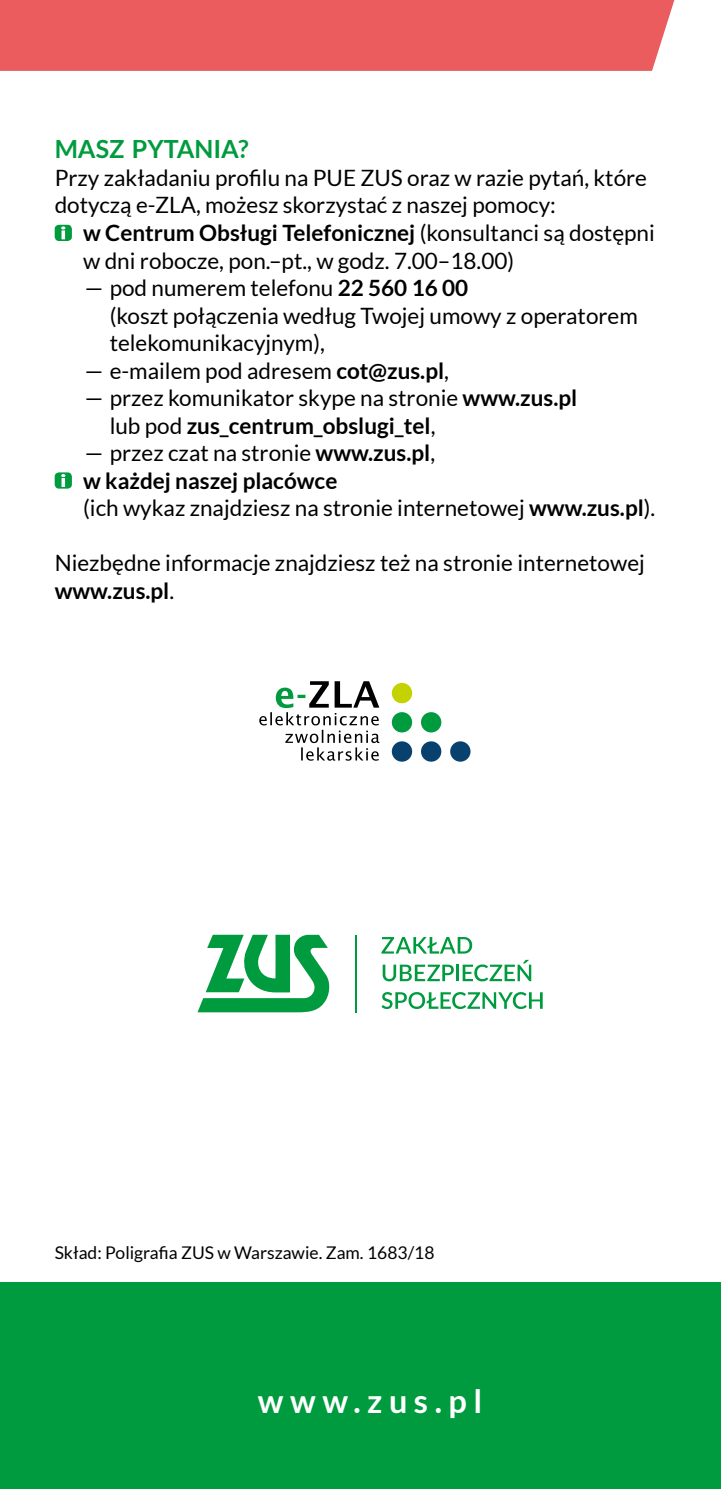
<style>
.page{position:relative;width:721px;height:1489px;background:#fff}
.page>*{position:absolute;margin:0;border:0;box-sizing:border-box;transform-origin:0 0}
.t1{font:700 32.5px "Lato";letter-spacing:.2em;color:#fff}
.t2{font:700 25px "Lato";color:#009b3e}
.t3{font:22.5px/27.5px "Lato";color:#000}
.t4{font:17.5px "Lato";color:#000}
.s1{font-weight:700}
</style>
<div class="page">
<div style="left:0;top:1282px;width:721px;height:206px;background:#009b3e"></div>
<div style="left:0;top:0;width:674px;height:71px;background:#eb5c5f"></div>
<svg style="left:381px;top:937px;width:91px;height:16px"></svg>
<svg style="left:383px;top:964px;width:71px;height:17px"></svg>
<hr style="left:456px;top:964px;width:3px;height:17px;background:#009b3e">
<svg style="left:463px;top:959px;width:68px;height:22px"></svg>
<svg style="left:381px;top:992px;width:162px;height:16px"></svg>
<svg style="left:197px;top:934px;width:133px;height:78px"></svg>
<hr style="left:355px;top:934px;width:2px;height:78px;background:#009b3e">
<div style="left:55px;top:225px;width:17px;height:16px;background:#009b3e;border-radius:4px"></div>
<svg style="left:61px;top:226px;width:4px;height:13px"></svg>
<div style="left:55px;top:472px;width:17px;height:16px;background:#009b3e;border-radius:4px"></div>
<svg style="left:61px;top:474px;width:4px;height:13px"></svg>
<svg style="left:259px;top:681px;width:120px;height:79px"></svg>
<div style="left:392px;top:683px;width:20px;height:20px;background:#c3d200;border-radius:50%"></div>
<div style="left:392px;top:712px;width:20px;height:20px;background:#009b3e;border-radius:50%"></div>
<div style="left:421px;top:712px;width:20px;height:20px;background:#009b3e;border-radius:50%"></div>
<div style="left:392px;top:741px;width:20px;height:20px;background:#08406e;border-radius:50%"></div>
<div style="left:421px;top:741px;width:20px;height:20px;background:#08406e;border-radius:50%"></div>
<div style="left:450px;top:741px;width:20px;height:20px;background:#08406e;border-radius:50%"></div>
<p class="t2" style="left:55px;top:135px;width:196px">MASZ PYTANIA?</p>
<p class="t3" style="left:55px;top:164px;width:594px">Przy zakładaniu profilu na PUE ZUS oraz w razie pytań, które dotyczą e-ZLA, możesz skorzystać z naszej pomocy:</p>
<p class="t3" style="left:83px;top:219px;width:573px"><span class="s1">w Centrum Obsługi Telefonicznej</span> (konsultanci są dostępni w dni robocze, pon.–pt., w godz. 7.00–18.00)</p>
<p class="t3" style="left:110px;top:274px;width:530px;text-indent:-25px">— pod numerem telefonu <span class="s1">22 560 16 00<br></span>(koszt połączenia według Twojej umowy z operatorem telekomunikacyjnym),</p>
<p class="t3" style="left:85px;top:356px;width:366px">— e-mailem pod adresem <span class="s1">cot@zus.pl</span>,</p>
<p class="t3" style="left:110px;top:384px;width:469px;text-indent:-25px">— przez komunikator skype na stronie <span class="s1">www.zus.pl </span>lub pod <span class="s1">zus_centrum_obslugi_tel</span>,</p>
<p class="t3" style="left:83px;top:439px;width:574px">— przez czat na stronie <span class="s1">www.zus.pl</span>,<br><span class="s1">w każdej naszej placówce<br></span>(ich wykaz znajdziesz na stronie internetowej <span class="s1">www.zus.pl</span>).</p>
<p class="t3" style="left:55px;top:549px;width:592px">Niezbędne informacje znajdziesz też na stronie internetowej <span class="s1">www.zus.pl</span>.</p>
<p class="t4" style="left:55px;top:1242px;width:381px">Skład: Poligrafia ZUS w Warszawie. Zam. 1683/18</p>
<h1 class="t1" style="left:258px;top:1381px;width:226px">www.zus.pl</h1>
</div>
